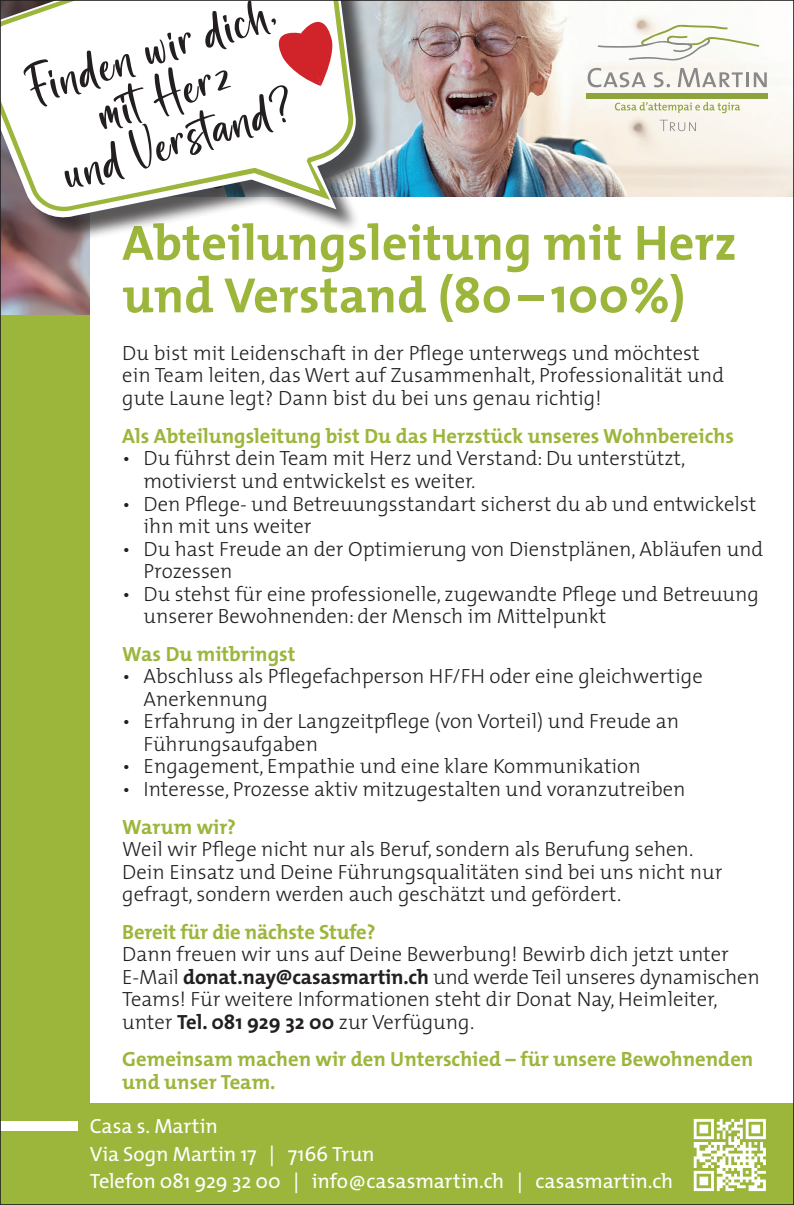
<style>
.page{position:relative;width:794px;height:1205px;background:#fff}
.page>*{position:absolute;margin:0;border:0;box-sizing:border-box;transform-origin:0 0}
.t1{font:700 50px/52.5px "The Mix";letter-spacing:.005em;color:#9bb63b}
.t2{font:46.25px/46.8px "Astral Sisters";color:#231f20;text-align:center}
.t3{font:300 20.5px/22.5px "The Mix";color:#231f20}
.t4{font:700 20.5px/22.5px "The Mix";color:#9bb63b}
.t5{font:20.5px/27.5px "The Mix";letter-spacing:-.005em;color:#fff}
.s1{font-weight:700}
</style>
<div class="page">
<div style="left:0;top:113px;width:794px;height:1092px;background:#9bb63b"></div>
<img style="left:2px;top:2px;width:790px;height:313px">
<div style="left:90px;top:197px;width:704px;height:906px;background:#fff"></div>
<svg style="left:597px;top:25px;width:163px;height:37px"></svg>
<svg style="left:587px;top:68px;width:59px;height:19px"></svg>
<svg style="left:654px;top:72px;width:16px;height:15px"></svg>
<svg style="left:677px;top:68px;width:71px;height:19px"></svg>
<svg style="left:754px;top:72px;width:12px;height:15px"></svg>
<div style="left:586px;top:94px;width:182px;height:5px;background:#8ca43b"></div>
<svg style="left:659px;top:120px;width:37px;height:11px"></svg>
<svg style="left:615px;top:102px;width:125px;height:11px"></svg>
<div style="left:0;top:1121px;width:77px;height:9px;background:#fff"></div>
<svg style="left:693px;top:1119px;width:73px;height:72px"></svg>
<div style="left:0;top:0;width:381px;height:243px;background:#231f20;opacity:.75"></div>
<svg style="left:2px;top:2px;width:356px;height:219px"></svg>
<svg style="left:2px;top:2px;width:351px;height:209px"></svg>
<svg style="left:266px;top:4px;width:70px;height:82px"></svg>
<h2 class="t2" style="left:21px;top:67px;width:260px;rotate:-17deg">Finden wir dich, mit Herz<br>und Verstand?</h2>
<h1 class="t1" style="left:122px;top:215px;width:616px">Abteilungsleitung mit Herz und Verstand (80– 100%)</h1>
<p class="t3" style="left:122px;top:341px;width:603px">Du bist mit Leidenschaft in der Pflege unterwegs und möchtest ein Team leiten, das Wert auf Zusammenhalt, Professionalität und gute Laune legt? Dann bist du bei uns genau richtig!</p>
<p class="t4" style="left:122px;top:424px;width:613px">Als Abteilungsleitung bist Du das Herzstück unseres Wohnbereichs</p>
<p class="t3" style="left:144px;top:447px;width:543px;text-indent:-21px">• Du führst dein Team mit Herz und Verstand: Du unterstützt, motivierst und entwickelst es weiter.</p>
<p class="t3" style="left:144px;top:492px;width:614px;text-indent:-21px">• Den Pflege- und Betreuungsstandart sicherst du ab und entwickelst ihn mit uns weiter</p>
<p class="t3" style="left:144px;top:537px;width:621px;text-indent:-21px">• Du hast Freude an der Optimierung von Dienstplänen, Abläufen und<br>Prozessen</p>
<p class="t3" style="left:144px;top:582px;width:617px;text-indent:-21px">• Du stehst für eine professionelle, zugewandte Pflege und Betreuung unserer Bewohnenden: der Mensch im Mittelpunkt</p>
<p class="t4" style="left:122px;top:642px;width:175px">Was Du mitbringst</p>
<p class="t3" style="left:144px;top:664px;width:560px;text-indent:-21px">• Abschluss als Pflegefachperson HF/FH oder eine gleichwertige<br>Anerkennung</p>
<p class="t3" style="left:144px;top:709px;width:537px;text-indent:-21px">• Erfahrung in der Langzeitpflege (von Vorteil) und Freude an<br>Führungsaufgaben</p>
<p class="t3" style="left:122px;top:754px;width:520px">• Engagement, Empathie und eine klare Kommunikation</p>
<p class="t3" style="left:122px;top:777px;width:565px">• Interesse, Prozesse aktiv mitzugestalten und voranzutreiben</p>
<p class="t4" style="left:122px;top:815px;width:115px">Warum wir?</p>
<p class="t3" style="left:122px;top:837px;width:601px">Weil wir Pflege nicht nur als Beruf, sondern als Berufung sehen.<br>Dein Einsatz und Deine Führungsqualitäten sind bei uns nicht nur gefragt, sondern werden auch geschätzt und gefördert.</p>
<p class="t4" style="left:122px;top:920px;width:255px">Bereit für die nächste Stufe?</p>
<p class="t3" style="left:122px;top:942px;width:639px">Dann freuen wir uns auf Deine Bewerbung! Bewirb dich jetzt unter E-Mail <span class="s1">donat.nay@casasmartin.ch</span> und werde Teil unseres dynamischen Teams! Für weitere Informationen steht dir Donat Nay, Heimleiter, unter <span class="s1">Tel. 081 929 32 00</span> zur Verfügung.</p>
<p class="t4" style="left:122px;top:1047px;width:632px">Gemeinsam machen wir den Unterschied – für unsere Bewohnenden und unser Team.</p>
<p class="t5" style="left:90px;top:1112px;width:585px">Casa s. Martin<br>Via Sogn Martin 17 | 7166 Trun<br>Telefon 081 929 32 00 | info@casasmartin.ch | casasmartin.ch</p>
</div>
